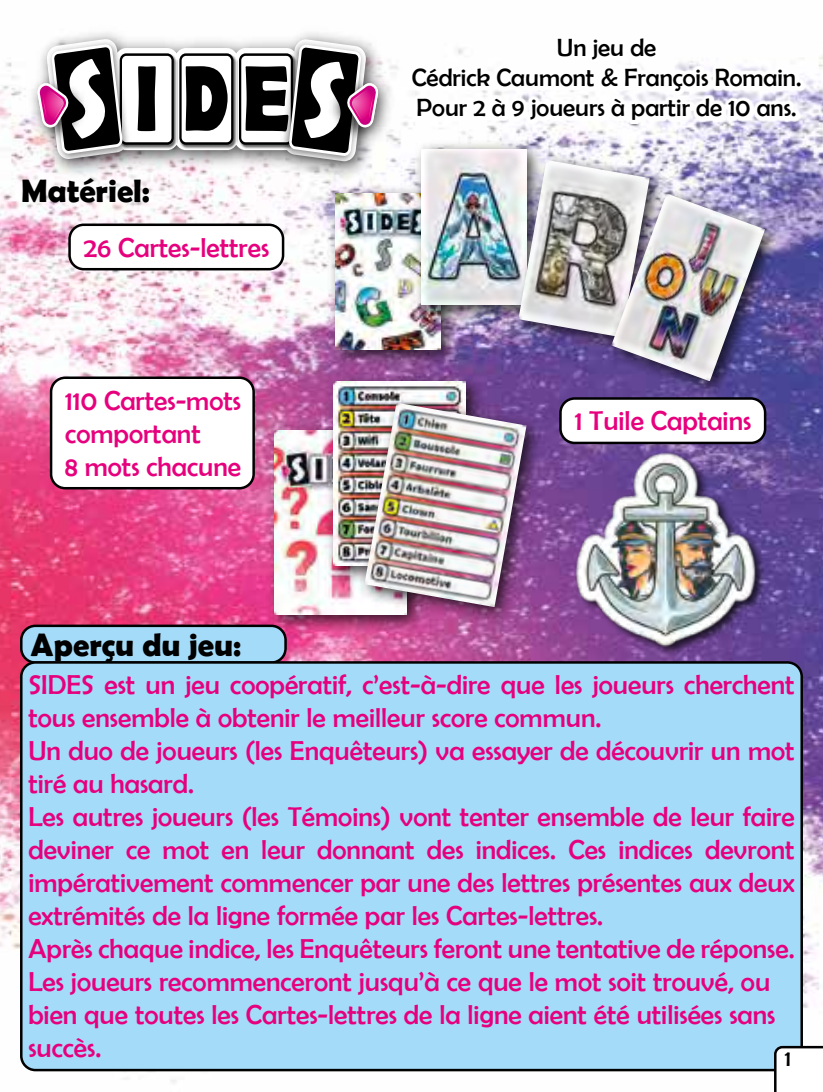
<style>
.page{position:relative;width:823px;height:1092px;background:#fff}
.page>*{position:absolute;margin:0;border:0;box-sizing:border-box;transform-origin:0 0}
.t1{font:700 32.5px "Berlin Sans FB Demi";color:#000}
.t2{font:27.5px/33px "Berlin Sans FB";color:#e6007d}
.t3{font:25px/30px "Berlin Sans FB";color:#000;text-align:center}
.t4{font:22.5px "Berlin Sans FB";color:#000}
</style>
<div class="page">
<img style="left:0;top:57px;width:822px;height:1026px">
<img style="left:21px;top:32px;width:379px;height:148px">
<svg style="left:37px;top:39px;width:341px;height:122px"></svg>
<img style="left:134px;top:52px;width:111px;height:97px">
<div style="left:121px;top:55px;width:51px;height:88px;background:#fff;border-radius:6px"></div>
<div style="left:120px;top:53px;width:54px;height:92px;border:2px solid #000;border-radius:6px"></div>
<svg style="left:137px;top:66px;width:19px;height:65px"></svg>
<div style="left:180px;top:55px;width:52px;height:88px;background:#fff;border-radius:6px"></div>
<div style="left:179px;top:53px;width:54px;height:92px;border:2px solid #000;border-radius:6px"></div>
<svg style="left:186px;top:66px;width:41px;height:65px"></svg>
<div style="left:240px;top:55px;width:52px;height:88px;background:#fff;border-radius:6px"></div>
<div style="left:239px;top:53px;width:54px;height:92px;border:2px solid #000;border-radius:6px"></div>
<img style="left:277px;top:36px;width:92px;height:132px">
<img style="left:43px;top:36px;width:91px;height:130px">
<svg style="left:245px;top:45px;width:137px;height:113px"></svg>
<svg style="left:33px;top:42px;width:91px;height:114px"></svg>
<div style="left:408px;top:34px;width:396px;height:90px;background:#fff"></div>
<div style="left:21px;top:625px;width:264px;height:37px;background:#a4dbf8;border-radius:14px"></div>
<div style="left:20px;top:624px;width:266px;height:39px;border:2px solid #000;border-radius:14px"></div>
<div style="left:69px;top:225px;width:214px;height:44px;background:#fff;border-radius:14px"></div>
<div style="left:68px;top:223px;width:216px;height:47px;border:2px solid #000;border-radius:14px"></div>
<div style="left:51px;top:378px;width:202px;height:110px;background:#fff;border-radius:14px"></div>
<div style="left:50px;top:376px;width:205px;height:113px;border:2px solid #000;border-radius:14px"></div>
<div style="left:560px;top:398px;width:204px;height:45px;background:#fff;border-radius:14px"></div>
<div style="left:559px;top:397px;width:206px;height:47px;border:2px solid #000;border-radius:14px"></div>
<div style="left:21px;top:662px;width:780px;height:407px;background:#a4dbf8;border-radius:14px"></div>
<div style="left:20px;top:661px;width:782px;height:410px;border:2px solid #000;border-radius:14px"></div>
<div style="left:266px;top:422px;width:159px;height:211px;background:#000;opacity:.75"></div>
<img style="left:275px;top:430px;width:82px;height:185px">
<div style="left:325px;top:372px;width:159px;height:212px;background:#000;opacity:.75"></div>
<img style="left:333px;top:381px;width:132px;height:184px">
<div style="left:357px;top:395px;width:185px;height:229px;background:#000;opacity:.75"></div>
<img style="left:364px;top:402px;width:162px;height:205px">
<svg style="left:773px;top:1045px;width:49px;height:46px"></svg>
<div style="left:327px;top:185px;width:132px;height:182px;background:#000;opacity:.75"></div>
<img style="left:335px;top:193px;width:105px;height:156px">
<div style="left:413px;top:140px;width:132px;height:183px;background:#000;opacity:.75"></div>
<img style="left:421px;top:149px;width:105px;height:156px">
<div style="left:511px;top:153px;width:155px;height:201px;background:#000;opacity:.75"></div>
<img style="left:518px;top:160px;width:131px;height:177px">
<div style="left:605px;top:187px;width:175px;height:210px;background:#000;opacity:.75"></div>
<img style="left:611px;top:193px;width:153px;height:188px">
<div style="left:574px;top:450px;width:192px;height:207px;background:#000;opacity:.75"></div>
<img style="left:569px;top:447px;width:192px;height:199px">
<p class="t1" style="left:21px;top:172px;width:130px">Matériel:</p>
<p class="t2" style="left:84px;top:230px;width:187px">26 Cartes-lettres</p>
<p class="t2" style="left:65px;top:383px;width:177px">110 Cartes-mots comportant<br>8 mots chacune</p>
<p class="t1" style="left:31px;top:625px;width:211px">Aperçu du jeu:</p>
<p class="t3" style="left:411px;top:32px;width:391px">Un jeu de<br>Cédrick Caumont &amp; François Romain.<br>Pour 2 à 9 joueurs à partir de 10 ans.</p>
<p class="t2" style="left:574px;top:404px;width:178px">1 Tuile Captains</p>
<p class="t2" style="left:28px;top:668px;width:767px">SIDES est un jeu coopératif, c’est-à-dire que les joueurs cherchent tous ensemble à obtenir le meilleur score commun.<br>Un duo de joueurs (les Enquêteurs) va essayer de découvrir un mot tiré au hasard.<br>Les autres joueurs (les Témoins) vont tenter ensemble de leur faire deviner ce mot en leur donnant des indices. Ces indices devront impérativement commencer par une des lettres présentes aux deux extrémités de la ligne formée par les Cartes-lettres.<br>Après chaque indice, les Enquêteurs feront une tentative de réponse.<br>Les joueurs recommenceront jusqu’à ce que le mot soit trouvé, ou bien que toutes les Cartes-lettres de la ligne aient été utilisées sans succès.</p>
<p class="t4" style="left:784px;top:1045px;width:8px">1</p>
</div>
